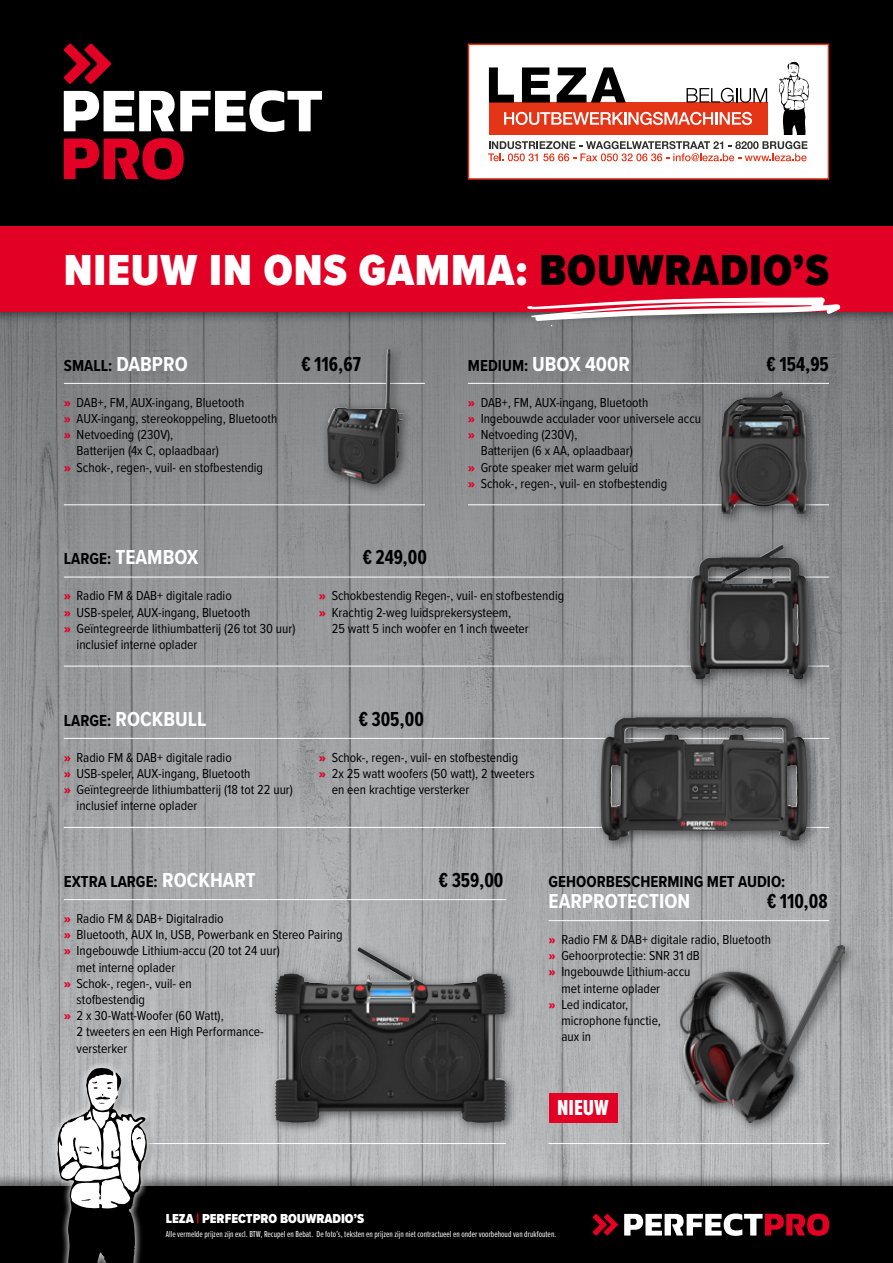
<style>
.page{position:relative;width:893px;height:1263px;background:#fff}
.page>*{position:absolute;margin:0;border:0;box-sizing:border-box;transform-origin:0 0}
.t1{font:900 45px "Proxima Nova Cond";letter-spacing:.02em;color:#fff}
.t2{font:22.5px "Proxima Nova Ex Cn Extrabld";color:#fff}
.t3{font:700 21px "Proxima Nova Cond";color:#fff}
.t4{font:700 21px "Proxima Nova Ex Cn";color:#000}
.t5{font:700 16.5px "Proxima Nova Cond";color:#000}
.t6{font:13.5px "Proxima Nova Cond";color:#000}
.t7{font:900 13.5px "Proxima Nova Cond";color:#fff}
.t8{font:9px "Proxima Nova Ex Cn";color:#fff}
.s1{color:#000}
.s2{font-size:21px;color:#fff}
.s3{font-weight:900;color:#e20025}
.s4{font-size:16.5px;color:#000}
.s5{color:#e20025}
</style>
<div class="page">
<img style="left:0;top:324px;width:893px;height:849px">
<div style="left:0;top:0;width:893px;height:311px;background:#000"></div>
<div style="left:468px;top:44px;width:360px;height:135px;background:#fff"></div>
<div style="left:489px;top:103px;width:278px;height:32px;background:#e53517"></div>
<svg style="left:504px;top:112px;width:248px;height:13px"></svg>
<svg style="left:489px;top:67px;width:25px;height:36px"></svg>
<svg style="left:522px;top:67px;width:28px;height:36px"></svg>
<svg style="left:557px;top:67px;width:69px;height:36px"></svg>
<svg style="left:687px;top:88px;width:80px;height:15px"></svg>
<svg style="left:779px;top:62px;width:30px;height:73px"></svg>
<svg style="left:488px;top:141px;width:319px;height:20px"></svg>
<div style="left:468px;top:44px;width:361px;height:136px;border:2px solid #e53517"></div>
<div style="left:0;top:220px;width:893px;height:104px;background:#000;opacity:.5"></div>
<div style="left:0;top:226px;width:893px;height:85px;background:#e20025"></div>
<svg style="left:527px;top:297px;width:313px;height:29px"></svg>
<div style="left:0;top:1173px;width:893px;height:90px;background:#000;opacity:.5"></div>
<div style="left:0;top:1186px;width:893px;height:77px;background:#000"></div>
<svg style="left:64px;top:43px;width:47px;height:41px"></svg>
<svg style="left:64px;top:138px;width:120px;height:42px"></svg>
<svg style="left:64px;top:90px;width:258px;height:42px"></svg>
<svg style="left:593px;top:1214px;width:25px;height:21px"></svg>
<svg style="left:624px;top:1213px;width:205px;height:23px"></svg>
<hr style="left:64px;top:383px;width:361px;height:1px;background:#fff">
<hr style="left:64px;top:504px;width:361px;height:1px;background:#fff">
<hr style="left:64px;top:899px;width:442px;height:1px;background:#fff">
<hr style="left:64px;top:1143px;width:442px;height:1px;background:#fff">
<hr style="left:549px;top:920px;width:280px;height:1px;background:#fff">
<hr style="left:549px;top:1143px;width:280px;height:1px;background:#fff">
<hr style="left:64px;top:577px;width:255px;height:1px;background:#fff">
<hr style="left:319px;top:577px;width:255px;height:1px;background:#fff">
<hr style="left:574px;top:577px;width:255px;height:1px;background:#fff">
<hr style="left:64px;top:666px;width:255px;height:1px;background:#fff">
<hr style="left:319px;top:666px;width:255px;height:1px;background:#fff">
<hr style="left:574px;top:666px;width:255px;height:1px;background:#fff">
<hr style="left:64px;top:738px;width:255px;height:1px;background:#fff">
<hr style="left:319px;top:738px;width:255px;height:1px;background:#fff">
<hr style="left:574px;top:738px;width:255px;height:1px;background:#fff">
<hr style="left:64px;top:827px;width:255px;height:1px;background:#fff">
<hr style="left:319px;top:827px;width:255px;height:1px;background:#fff">
<hr style="left:574px;top:827px;width:255px;height:1px;background:#fff">
<hr style="left:468px;top:383px;width:361px;height:1px;background:#fff">
<hr style="left:468px;top:504px;width:361px;height:1px;background:#fff">
<div style="left:50px;top:1060px;width:105px;height:203px;background:#fff;opacity:.75"></div>
<svg style="left:57px;top:1067px;width:90px;height:196px"></svg>
<div style="left:321px;top:344px;width:94px;height:151px;background:#000;opacity:.5"></div>
<img style="left:327px;top:349px;width:77px;height:135px">
<div style="left:713px;top:386px;width:107px;height:140px;background:#000;opacity:.5"></div>
<img style="left:719px;top:391px;width:89px;height:123px">
<div style="left:684px;top:539px;width:137px;height:152px;background:#000;opacity:.5"></div>
<img style="left:690px;top:545px;width:119px;height:134px">
<div style="left:594px;top:711px;width:226px;height:141px;background:#000;opacity:.5"></div>
<img style="left:600px;top:717px;width:208px;height:123px">
<div style="left:269px;top:942px;width:249px;height:192px;background:#000;opacity:.5"></div>
<img style="left:275px;top:947px;width:231px;height:176px">
<div style="left:674px;top:939px;width:182px;height:195px;background:#000;opacity:.5"></div>
<img style="left:680px;top:945px;width:165px;height:178px">
<div style="left:549px;top:1093px;width:68px;height:30px;background:#e20025"></div>
<h1 class="t1" style="left:64px;top:237px;width:767px">NIEUW IN ONS GAMMA: <span class="s1">BOUWRADIO’S</span></h1>
<p class="t5" style="left:64px;top:353px;width:125px">SMALL: <span class="s2">DABPRO</span></p>
<h3 class="t4" style="left:302px;top:348px;width:61px">€ 116,67</h3>
<p class="t6" style="left:64px;top:392px;width:182px"><span class="s3">»</span> DAB+, FM, AUX-ingang, Bluetooth</p>
<p class="t6" style="left:64px;top:409px;width:215px"><span class="s3">»</span> AUX-ingang, stereokoppeling, Bluetooth</p>
<p class="t6" style="left:64px;top:425px;width:111px"><span class="s3">»</span> Netvoeding (230V),</p>
<p class="t6" style="left:77px;top:441px;width:144px">Batterijen (4x C, oplaadbaar)</p>
<p class="t6" style="left:64px;top:457px;width:201px"><span class="s3">»</span> Schok-, regen-, vuil- en stofbestendig</p>
<h3 class="t3" style="left:468px;top:348px;width:164px"><span class="s4">MEDIUM:</span> UBOX 400R</h3>
<h3 class="t4" style="left:767px;top:348px;width:64px">€ 154,95</h3>
<p class="t6" style="left:468px;top:392px;width:182px"><span class="s3">»</span> DAB+, FM, AUX-ingang, Bluetooth</p>
<p class="t6" style="left:468px;top:409px;width:235px"><span class="s3">»</span> Ingebouwde acculader voor universele accu</p>
<p class="t6" style="left:468px;top:425px;width:111px"><span class="s3">»</span> Netvoeding (230V),</p>
<p class="t6" style="left:481px;top:441px;width:154px">Batterijen (6 x AA, oplaadbaar)</p>
<p class="t6" style="left:468px;top:457px;width:172px"><span class="s3">»</span> Grote speaker met warm geluid</p>
<p class="t6" style="left:468px;top:473px;width:201px"><span class="s3">»</span> Schok-, regen-, vuil- en stofbestendig</p>
<h3 class="t3" style="left:64px;top:542px;width:136px"><span class="s4">LARGE:</span> TEAMBOX</h3>
<h3 class="t4" style="left:363px;top:542px;width:66px">€ 249,00</h3>
<p class="t6" style="left:64px;top:586px;width:169px"><span class="s3">»</span> Radio FM &amp; DAB+ digitale radio</p>
<p class="t6" style="left:64px;top:602px;width:188px"><span class="s3">»</span> USB-speler, AUX-ingang, Bluetooth</p>
<p class="t6" style="left:64px;top:618px;width:233px"><span class="s3">»</span> Geïntegreerde lithiumbatterij (26 tot 30 uur)</p>
<p class="t6" style="left:77px;top:635px;width:122px">inclusief interne oplader</p>
<p class="t6" style="left:319px;top:586px;width:247px"><span class="s3">»</span> Schokbestendig Regen-, vuil- en stofbestendig</p>
<p class="t6" style="left:319px;top:602px;width:194px"><span class="s3">»</span> Krachtig 2-weg luidsprekersysteem,</p>
<p class="t6" style="left:332px;top:618px;width:199px">25 watt 5 inch woofer en 1 inch tweeter</p>
<h3 class="t3" style="left:64px;top:703px;width:144px"><span class="s4">LARGE:</span> ROCKBULL</h3>
<h3 class="t4" style="left:359px;top:703px;width:67px">€ 305,00</h3>
<p class="t6" style="left:64px;top:747px;width:169px"><span class="s3">»</span> Radio FM &amp; DAB+ digitale radio</p>
<p class="t6" style="left:64px;top:763px;width:188px"><span class="s3">»</span> USB-speler, AUX-ingang, Bluetooth</p>
<p class="t6" style="left:64px;top:780px;width:231px"><span class="s3">»</span> Geïntegreerde lithiumbatterij (18 tot 22 uur)</p>
<p class="t6" style="left:77px;top:796px;width:122px">inclusief interne oplader</p>
<p class="t6" style="left:319px;top:747px;width:201px"><span class="s3">»</span> Schok-, regen-, vuil- en stofbestendig</p>
<p class="t6" style="left:319px;top:763px;width:217px"><span class="s3">»</span> 2x 25 watt woofers (50 watt), 2 tweeters</p>
<p class="t6" style="left:332px;top:780px;width:139px">en een krachtige versterker</p>
<p class="t5" style="left:64px;top:869px;width:193px">EXTRA LARGE: <span class="s2">ROCKHART</span></p>
<h3 class="t4" style="left:439px;top:865px;width:66px">€ 359,00</h3>
<p class="t6" style="left:64px;top:909px;width:161px"><span class="s3">»</span> Radio FM &amp; DAB+ Digitalradio</p>
<p class="t6" style="left:64px;top:925px;width:280px"><span class="s3">»</span> Bluetooth, AUX In, USB, Powerbank en Stereo Pairing</p>
<p class="t6" style="left:64px;top:941px;width:217px"><span class="s3">»</span> Ingebouwde Lithium-accu (20 tot 24 uur)</p>
<p class="t6" style="left:77px;top:957px;width:100px">met interne oplader</p>
<p class="t6" style="left:64px;top:973px;width:129px"><span class="s3">»</span> Schok-, regen-, vuil- en</p>
<p class="t6" style="left:77px;top:990px;width:70px">stofbestendig</p>
<p class="t6" style="left:64px;top:1006px;width:161px"><span class="s3">»</span> 2 x 30-Watt-Woofer (60 Watt),</p>
<p class="t6" style="left:77px;top:1022px;width:189px">2 tweeters en een High Performance-</p>
<p class="t6" style="left:77px;top:1038px;width:52px">versterker</p>
<p class="t5" style="left:549px;top:869px;width:238px">GEHOORBESCHERMING MET AUDIO:</p>
<h3 class="t3" style="left:549px;top:885px;width:143px">EARPROTECTION</h3>
<h3 class="t4" style="left:767px;top:886px;width:62px">€ 110,08</h3>
<p class="t6" style="left:549px;top:930px;width:224px"><span class="s3">»</span> Radio FM &amp; DAB+ digitale radio, Bluetooth</p>
<p class="t6" style="left:549px;top:946px;width:153px"><span class="s3">»</span> Gehoorprotectie: SNR 31 dB</p>
<p class="t6" style="left:549px;top:962px;width:143px"><span class="s3">»</span> Ingebouwde Lithium-accu</p>
<p class="t6" style="left:561px;top:978px;width:100px">met interne oplader</p>
<p class="t6" style="left:549px;top:994px;width:81px"><span class="s3">»</span> Led indicator,</p>
<p class="t6" style="left:561px;top:1011px;width:101px">microphone functie,</p>
<p class="t6" style="left:561px;top:1027px;width:31px">aux in</p>
<h2 class="t2" style="left:557px;top:1091px;width:53px">NIEUW</h2>
<p class="t7" style="left:166px;top:1209px;width:200px">LEZA <span class="s5">|</span> PERFECTPRO BOUWRADIO’S</p>
<p class="t8" style="left:166px;top:1227px;width:392px">Alle vermelde prijzen zijn excl. BTW, Recupel en Bebat. De foto’s, teksten en prijzen zijn niet contractueel en onder voorbehoud van drukfouten.</p>
</div>
